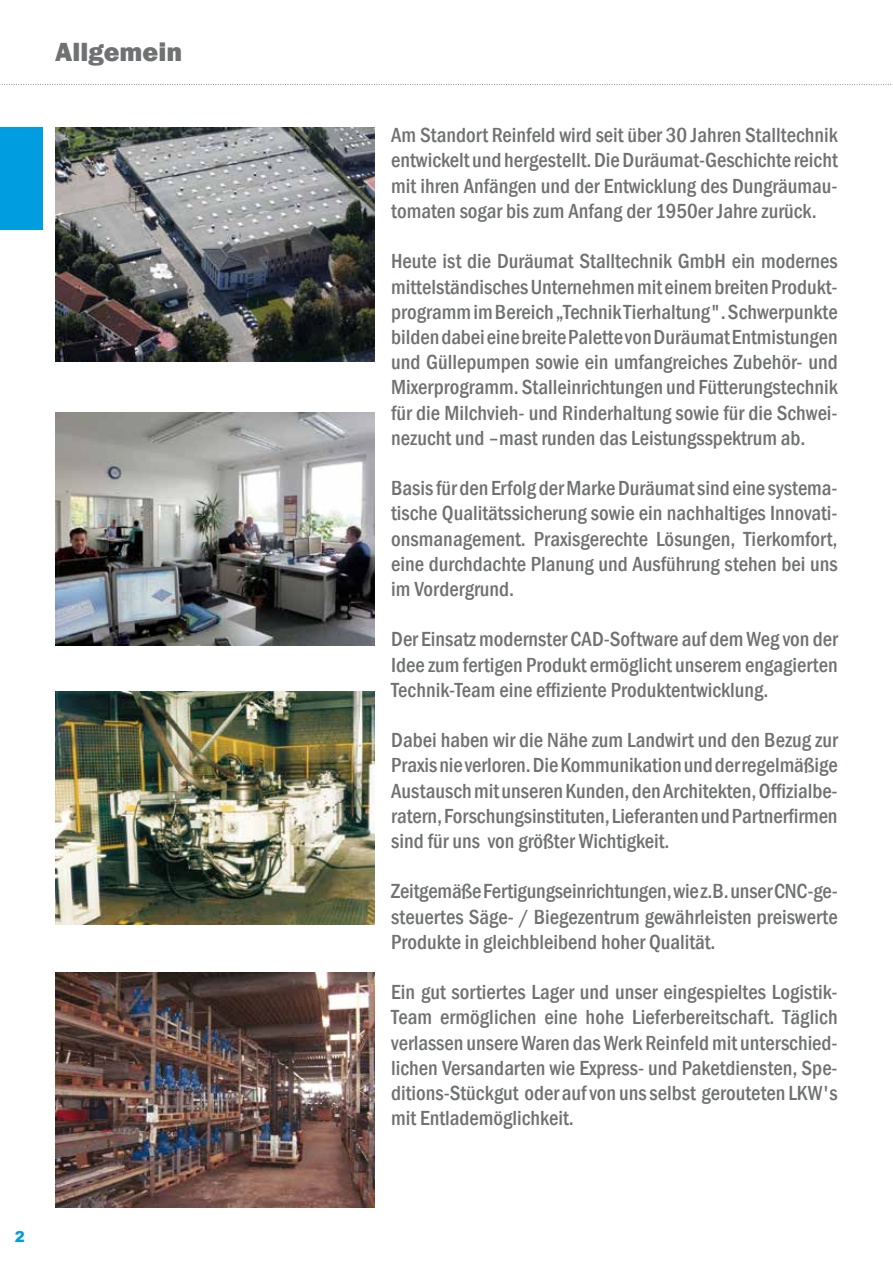
<style>
.page{position:relative;width:893px;height:1263px;background:#fff}
.page>*{position:absolute;margin:0;border:0;box-sizing:border-box;transform-origin:0 0}
.t1{font:800 27px "Franklin Gothic";color:#707172}
.t2{font:500 condensed 21px/25.2px "Franklin Gothic";color:#707172;text-align:justify}
.t3{font:900 15px "Arial";color:#009ee0}
</style>
<div class="page">
<svg style="left:0;top:84px;width:893px;height:1px"></svg>
<div style="left:0;top:128px;width:43px;height:102px;background:#009ee0"></div>
<img style="left:55px;top:128px;width:319px;height:233px">
<img style="left:55px;top:412px;width:319px;height:234px">
<img style="left:55px;top:691px;width:319px;height:234px">
<img style="left:55px;top:972px;width:319px;height:236px">
<p class="t1" style="left:55px;top:35px;width:129px">Allgemein</p>
<p class="t3" style="left:15px;top:1225px;width:12px">2</p>
<p class="t2" style="left:391px;top:123px;width:448px">Am Standort Reinfeld wird seit über 30 Jahren Stalltechnik entwickelt und hergestellt. Die Duräumat-Geschichte reicht mit ihren Anfängen und der Entwicklung des Dungräumau&shy;tomaten sogar bis zum Anfang der 1950er Jahre zurück.</p>
<p class="t2" style="left:391px;top:249px;width:448px">Heute ist die Duräumat Stalltechnik GmbH ein modernes mittelständisches Unternehmen mit einem breiten Produkt&shy;programm im Bereich „Technik Tierhaltung". Schwerpunkte bilden dabei eine breite Palette von Duräumat Entmistungen und Güllepumpen sowie ein umfangreiches Zubehör- und Mixerprogramm. Stalleinrichtungen und Fütterungstechnik für die Milchvieh- und Rinderhaltung sowie für die Schwei&shy;nezucht und –mast runden das Leistungsspektrum ab.</p>
<p class="t2" style="left:391px;top:475px;width:448px">Basis für den Erfolg der Marke Duräumat sind eine systema&shy;tische Qualitätssicherung sowie ein nachhaltiges Innovati&shy;onsmanagement. Praxisgerechte Lösungen, Tierkomfort, eine durchdachte Planung und Ausführung stehen bei uns im Vordergrund.</p>
<p class="t2" style="left:391px;top:627px;width:448px">Der Einsatz modernster CAD-Software auf dem Weg von der Idee zum fertigen Produkt ermöglicht unserem engagierten Technik-Team eine effiziente Produktentwicklung.</p>
<p class="t2" style="left:391px;top:727px;width:448px">Dabei haben wir die Nähe zum Landwirt und den Bezug zur Praxis nie verloren. Die Kommunikation und der regelmäßige Austausch mit unseren Kunden, den Architekten, Offizialbe&shy;ratern, Forschungsinstituten, Lieferanten und Partnerfirmen sind für uns von größter Wichtigkeit.</p>
<p class="t2" style="left:391px;top:879px;width:448px">Zeitgemäße Fertigungseinrichtungen, wie z.B. unser CNC-ge&shy;steuertes Säge- / Biegezentrum gewährleisten preiswerte Produkte in gleichbleibend hoher Qualität.</p>
<p class="t2" style="left:391px;top:979px;width:448px">Ein gut sortiertes Lager und unser eingespieltes Logistik-Team ermöglichen eine hohe Lieferbereitschaft. Täglich verlassen unsere Waren das Werk Reinfeld mit unterschied&shy;lichen Versandarten wie Express- und Paketdiensten, Spe&shy;ditions-Stückgut oder auf von uns selbst gerouteten LKW's mit Entlademöglichkeit.</p>
</div>
